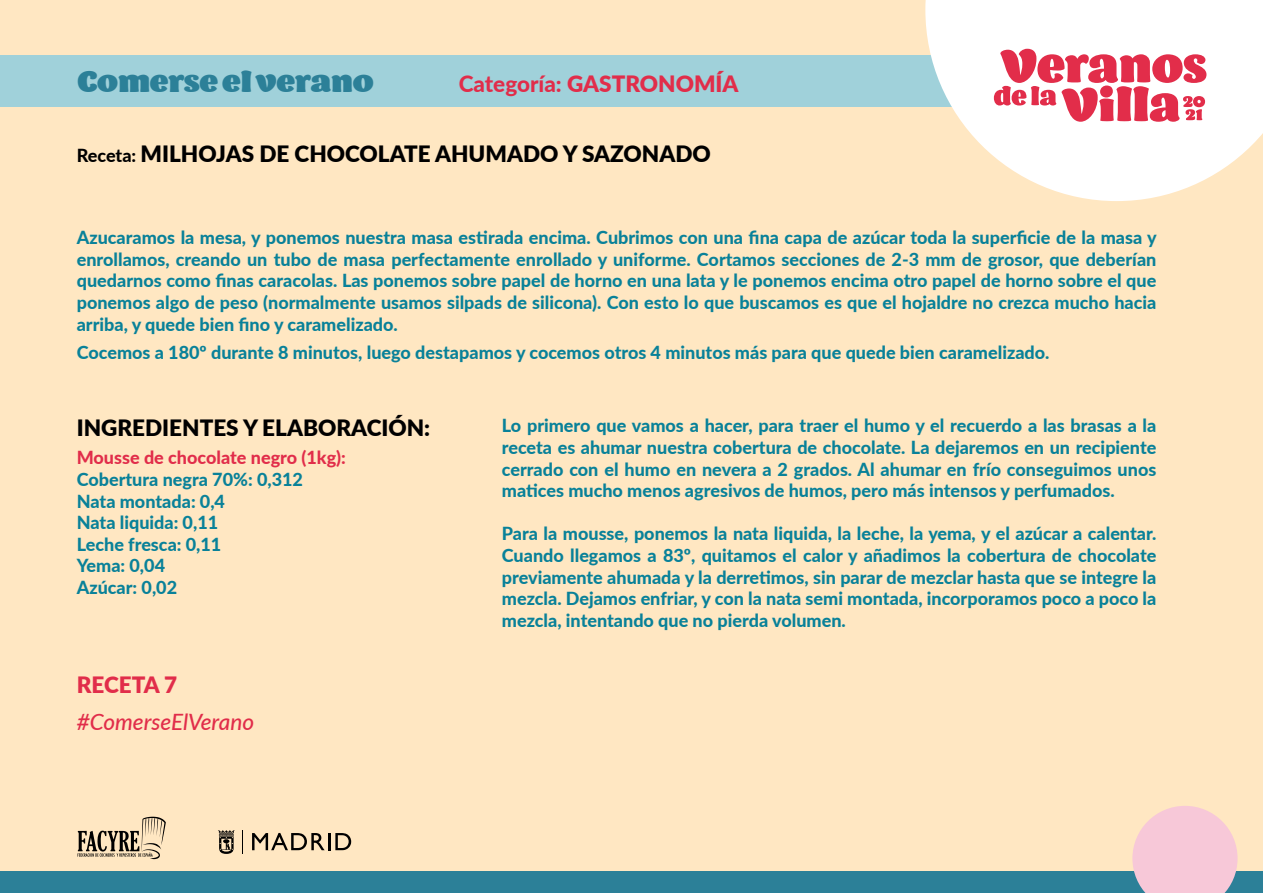
<style>
.page{position:relative;width:1263px;height:893px;background:#ffe7c2}
.page>*{position:absolute;margin:0;border:0;box-sizing:border-box;transform-origin:0 0}
.t1{font:30px "Barricada W01";color:#2c8098;scale:1.05 1}
.t2{font:900 22.5px "Lato";color:#000}
.t3{font:900 22.5px "Lato";color:#e12d4a}
.t4{font:italic 500 22.5px "Lato";color:#e12d4a}
.t5{font:800 18px/21.6px "Lato";color:#098199;text-align:justify}
.t6{font:800 18px "Lato";color:#e12d4a}
.s1{font-weight:800}
.s2{font-weight:800;font-size:18px}
</style>
<div class="page">
<div style="left:0;top:55px;width:962px;height:51px;background:#a0d1da"></div>
<svg style="left:925px;top:0;width:338px;height:201px;fill:#fff"></svg>
<svg style="left:994px;top:49px;width:212px;height:73px;background:#ef92a1"></svg>
<div style="left:0;top:872px;width:1263px;height:21px;background:#2c8098"></div>
<svg style="left:78px;top:817px;width:88px;height:42px"></svg>
<svg style="left:252px;top:833px;width:99px;height:17px"></svg>
<svg style="left:218px;top:830px;width:17px;height:24px"></svg>
<svg style="left:1132px;top:806px;width:105px;height:87px"></svg>
<h1 class="t1" style="left:78px;top:66px;width:284px">Comerse el verano</h1>
<p class="t3" style="left:459px;top:67px;width:281px"><span class="s1">Categoría:</span> GASTRONOMÍA</p>
<p class="t2" style="left:77px;top:137px;width:635px"><span class="s2">Receta:</span> MILHOJAS DE CHOCOLATE AHUMADO Y SAZONADO</p>
<p class="t5" style="left:77px;top:226px;width:1082px">Azucaramos la mesa, y ponemos nuestra masa estirada encima. Cubrimos con una fina capa de azúcar toda la superficie de la masa y enrollamos, creando un tubo de masa perfectamente enrollado y uniforme. Cortamos secciones de 2-3 mm de grosor, que deberían quedarnos como finas caracolas. Las ponemos sobre papel de horno en una lata y le ponemos encima otro papel de horno sobre el que ponemos algo de peso (normalmente usamos silpads de silicona). Con esto lo que buscamos es que el hojaldre no crezca mucho hacia arriba, y quede bien fino y caramelizado.</p>
<p class="t5" style="left:77px;top:341px;width:974px">Cocemos a 180º durante 8 minutos, luego destapamos y cocemos otros 4 minutos más para que quede bien caramelizado.</p>
<p class="t2" style="left:77px;top:411px;width:355px">INGREDIENTES Y ELABORACIÓN:</p>
<p class="t6" style="left:77px;top:444px;width:271px">Mousse de chocolate negro (1kg):</p>
<p class="t5" style="left:77px;top:468px;width:228px;text-align:left">Cobertura negra 70%: 0,312<br>Nata montada: 0,4<br>Nata liquida: 0,11<br>Leche fresca: 0,11<br>Yema: 0,04<br>Azúcar: 0,02</p>
<p class="t3" style="left:77px;top:668px;width:102px">RECETA 7</p>
<p class="t4" style="left:77px;top:706px;width:179px">#ComerseElVerano</p>
<p class="t5" style="left:502px;top:414px;width:656px">Lo primero que vamos a hacer, para traer el humo y el recuerdo a las brasas a la receta es ahumar nuestra cobertura de chocolate. La dejaremos en un recipiente cerrado con el humo en nevera a 2 grados. Al ahumar en frío conseguimos unos matices mucho menos agresivos de humos, pero más intensos y perfumados.</p>
<p class="t5" style="left:502px;top:522px;width:656px">Para la mousse, ponemos la nata liquida, la leche, la yema, y el azúcar a calentar.<br>Cuando llegamos a 83º, quitamos el calor y añadimos la cobertura de chocolate previamente ahumada y la derretimos, sin parar de mezclar hasta que se integre la mezcla. Dejamos enfriar, y con la nata semi montada, incorporamos poco a poco la mezcla, intentando que no pierda volumen.</p>
</div>
